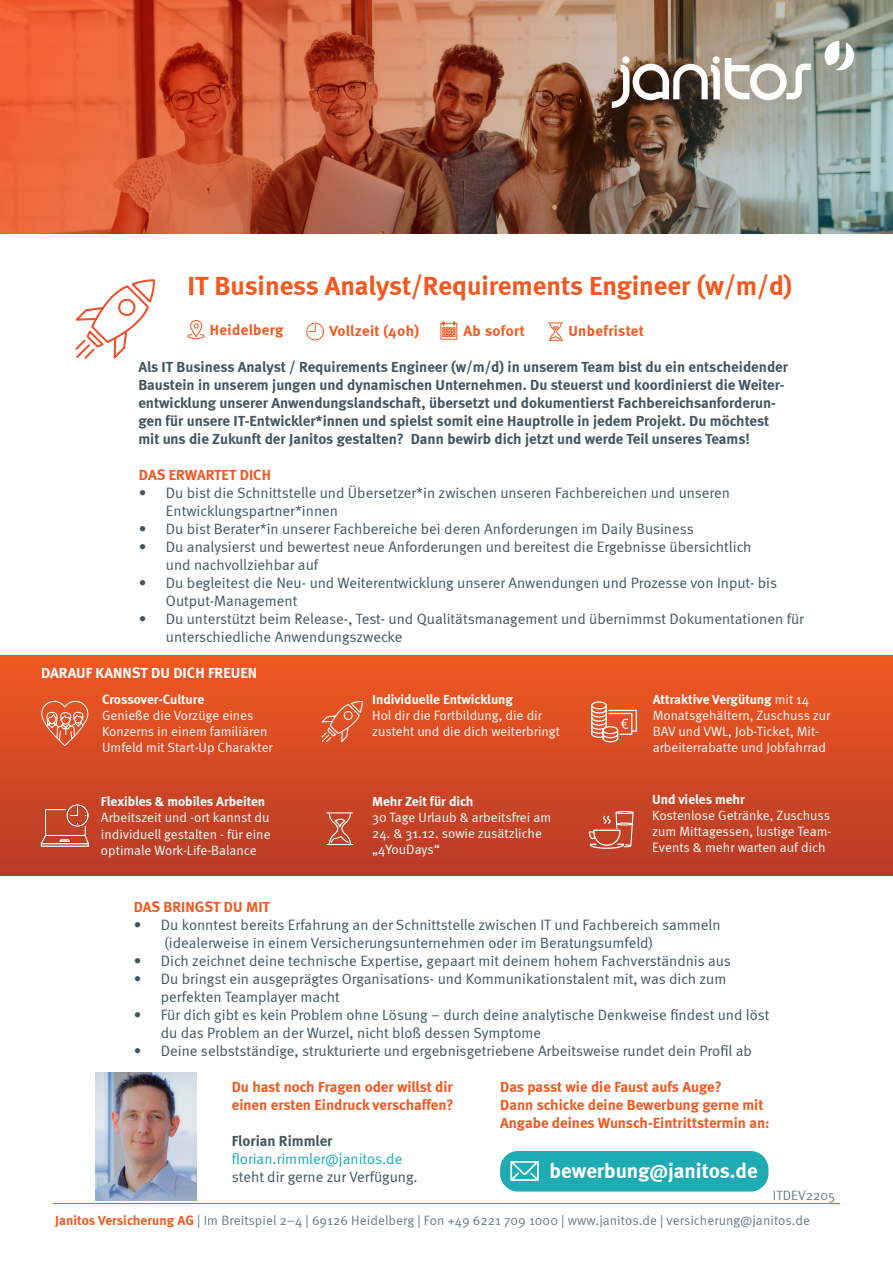
<style>
.page{position:relative;width:893px;height:1263px;background:#fff}
.page>*{position:absolute;margin:0;border:0;box-sizing:border-box;transform-origin:0 0}
.t1{font:700 27px "Meta";color:#f15921}
.t2{font:700 21px "Meta";color:#fff}
.t3{font:15px/18px "Meta Normal";color:#45555f}
.t4{font:700 15px/18px "Meta";color:#45555f}
.t5{font:700 15px/18px "Meta";color:#f15921}
.t6{font:15px/18px "Meta Normal";color:#1eabb4}
.t7{font:700 15px "Meta";letter-spacing:.025em;color:#f15921}
.t8{font:700 15px "Meta";color:#fff}
.t9{font:13.5px/16.2px "Meta Normal";color:#fff}
.t10{font:13.5px "Meta Normal";letter-spacing:.005em;color:#6c7c86}
.t11{font:700 13.5px "Meta";color:#fff}
.s1{font-family:"Meta";font-weight:700}
.s2{color:#6c7c86}
.s3{font-family:"Meta";font-weight:700;color:#45555f}
.s4{color:#45555f}
.s5{font-family:"Meta Bold LF";color:#f15921}
</style>
<div class="page">
<img style="left:0;top:0;width:893px;height:234px">
<hr style="left:53px;top:1203px;width:787px;height:1px;background:#f15921">
<svg style="left:606px;top:41px;width:248px;height:70px"></svg>
<svg style="left:75px;top:279px;width:80px;height:80px"></svg>
<svg style="left:187px;top:320px;width:18px;height:19px"></svg>
<svg style="left:306px;top:322px;width:19px;height:19px"></svg>
<svg style="left:440px;top:321px;width:18px;height:19px"></svg>
<svg style="left:548px;top:322px;width:15px;height:19px"></svg>
<div style="left:0;top:656px;width:893px;height:219px;background:linear-gradient(to bottom,#f05922,#b73a26)"></div>
<svg style="left:588px;top:810px;width:46px;height:39px;background:#cd644d"></svg>
<svg style="left:590px;top:701px;width:48px;height:42px;background:#e67a58"></svg>
<svg style="left:41px;top:700px;width:48px;height:47px;background:#e36f4b"></svg>
<img style="left:40px;top:805px;width:49px;height:42px">
<svg style="left:320px;top:700px;width:43px;height:44px;background:#e26640"></svg>
<svg style="left:327px;top:812px;width:26px;height:33px"></svg>
<div style="left:500px;top:1151px;width:268px;height:40px;background:#1eabb4;border-radius:18px"></div>
<svg style="left:510px;top:1161px;width:29px;height:20px"></svg>
<img style="left:96px;top:1072px;width:100px;height:128px">
<p class="t1" style="left:187px;top:269px;width:606px">IT Business Analyst/Requirements Engineer (w/m/d)</p>
<p class="t7" style="left:210px;top:321px;width:75px">Heidelberg</p>
<p class="t7" style="left:329px;top:322px;width:91px">Vollzeit (40h)</p>
<p class="t7" style="left:463px;top:322px;width:63px">Ab sofort</p>
<p class="t7" style="left:568px;top:322px;width:77px">Unbefristet</p>
<p class="t4" style="left:138px;top:358px;width:651px">Als IT Business Analyst / Requirements Engineer (w/m/d) in unserem Team bist du ein entscheidender Baustein in unserem jungen und dynamischen Unternehmen. Du steuerst und koordinierst die Weiter&shy;entwicklung unserer Anwendungslandschaft, übersetzt und dokumentierst Fachbereichsanforderun&shy;gen für unsere IT-Entwickler*innen und spielst somit eine Hauptrolle in jedem Projekt. Du möchtest mit uns die Zukunft der Janitos gestalten? Dann bewirb dich jetzt und werde Teil unseres Teams!</p>
<p class="t5" style="left:139px;top:466px;width:134px">DAS ERWARTET DICH</p>
<p class="t3" style="left:166px;top:484px;width:566px;text-indent:-27px">• Du bist die Schnittstelle und Übersetzer*in zwischen unseren Fachbereichen und unseren<br>Entwicklungspartner*innen</p>
<p class="t3" style="left:139px;top:520px;width:556px">• Du bist Berater*in unserer Fachbereiche bei deren Anforderungen im Daily Business</p>
<p class="t3" style="left:166px;top:538px;width:587px;text-indent:-27px">• Du analysierst und bewertest neue Anforderungen und bereitest die Ergebnisse übersichtlich und nachvollziehbar auf</p>
<p class="t3" style="left:166px;top:574px;width:613px;text-indent:-27px">• Du begleitest die Neu- und Weiterentwicklung unserer Anwendungen und Prozesse von Input- bis<br>Output-Management</p>
<p class="t3" style="left:166px;top:610px;width:639px;text-indent:-27px">• Du unterstützt beim Release-, Test- und Qualitätsmanagement und übernimmst Dokumentationen für unterschiedliche Anwendungszwecke</p>
<p class="t8" style="left:41px;top:663px;width:218px">DARAUF KANNST DU DICH FREUEN</p>
<p class="t9" style="left:102px;top:691px;width:172px"><span class="s1">Crossover-Culture<br></span>Genieße die Vorzüge eines<br>Konzerns in einem familiären<br>Umfeld mit Start-Up Charakter</p>
<p class="t11" style="left:101px;top:793px;width:166px">Flexibles &amp; mobiles Arbeiten</p>
<p class="t9" style="left:101px;top:809px;width:171px;text-align:justify">Arbeitszeit und -ort kannst du individuell gestalten - für eine optimale Work-Life-Balance</p>
<p class="t11" style="left:372px;top:691px;width:142px">Individuelle Entwicklung</p>
<p class="t9" style="left:372px;top:707px;width:189px">Hol dir die Fortbildung, die dir zusteht und die dich weiterbringt</p>
<p class="t11" style="left:372px;top:793px;width:103px">Mehr Zeit für dich</p>
<p class="t9" style="left:372px;top:809px;width:181px">30 Tage Urlaub &amp; arbeitsfrei am</p>
<p class="t9" style="left:372px;top:825px;width:171px">24. &amp; 31.12. sowie zusätzliche „4YouDays“</p>
<p class="t9" style="left:653px;top:691px;width:179px"><span class="s1">Attraktive Vergütung</span> mit 14<br>Monatsgehältern, Zuschuss zur<br>BAV und VWL, Job-Ticket, Mit&shy;arbeiterrabatte und Jobfahrrad</p>
<p class="t9" style="left:652px;top:791px;width:181px"><span class="s1">Und vieles mehr<br></span>Kostenlose Getränke, Zuschuss zum Mittagessen, lustige Team-</p>
<p class="t9" style="left:652px;top:839px;width:194px">Events &amp; mehr warten auf dich<span class="s2">1/2</span></p>
<p class="t5" style="left:134px;top:898px;width:138px">DAS BRINGST DU MIT</p>
<p class="t3" style="left:164px;top:916px;width:558px;text-indent:-30px">• Du konntest bereits Erfahrung an der Schnittstelle zwischen IT und Fachbereich sammeln (idealerweise in einem Versicherungsunternehmen oder im Beratungsumfeld)</p>
<p class="t3" style="left:134px;top:952px;width:599px">• Dich zeichnet deine technische Expertise, gepaart mit deinem hohem Fachverständnis aus</p>
<p class="t3" style="left:161px;top:970px;width:567px;text-indent:-27px">• Du bringst ein ausgeprägtes Organisations- und Kommunikationstalent mit, was dich zum perfekten Teamplayer macht</p>
<p class="t3" style="left:161px;top:1006px;width:610px;text-indent:-27px">• Für dich gibt es kein Problem ohne Lösung – durch deine analytische Denkweise findest und löst du das Problem an der Wurzel, nicht bloß dessen Symptome</p>
<p class="t3" style="left:134px;top:1042px;width:620px">• Deine selbstständige, strukturierte und ergebnisgetriebene Arbeitsweise rundet dein Profil ab</p>
<p class="t5" style="left:232px;top:1078px;width:223px">Du hast noch Fragen oder willst dir einen ersten Eindruck verschaffen?</p>
<p class="t6" style="left:232px;top:1132px;width:187px"><span class="s3">Florian Rimmler </span>florian.rimmler@janitos.de <span class="s4">steht dir gerne zur Verfügung.</span></p>
<p class="t5" style="left:500px;top:1078px;width:271px">Das passt wie die Faust aufs Auge?<br>Dann schicke deine Bewerbung gerne mit<br>Angabe deines Wunsch-Eintrittstermin an:</p>
<p class="t2" style="left:549px;top:1158px;width:210px">bewerbung@janitos.de</p>
<p class="t10" style="left:773px;top:1188px;width:64px">ITDEV2205</p>
<p class="t10" style="left:55px;top:1212px;width:756px"><span class="s5">Janitos Versicherung AG</span> | Im Breitspiel 2–4 | 69126 Heidelberg | Fon +49 6221 709 1000 | www.janitos.de | versicherung@janitos.de</p>
</div>
